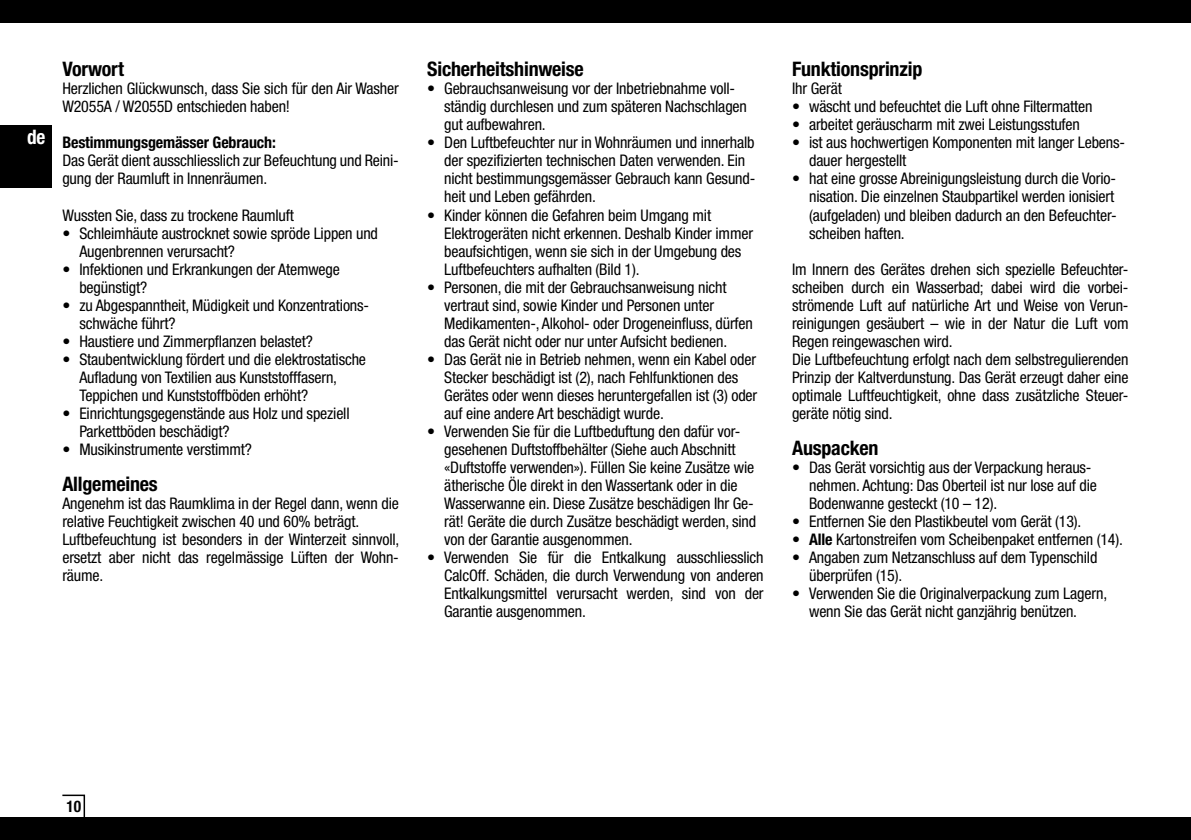
<style>
.page{position:relative;width:1191px;height:840px;background:#fff}
.page>*{position:absolute;margin:0;border:0;box-sizing:border-box;transform-origin:0 0}
.t1{font:700 condensed 20px "Helvetica Neue LTW1 G";letter-spacing:-.01em;color:#000}
.t2{font:700 condensed 20px "Helvetica Neue LTW1 G";color:#fff;scale:.96 1}
.t3{font:condensed 16px/18px "Helvetica Neue LTW1 G";letter-spacing:-.01em;color:#000}
.t4{font:700 condensed 16px "Helvetica Neue LTW1 G";letter-spacing:-.01em;color:#000}
.t5{font:700 condensed 16px "Helvetica Neue LTW1 G";letter-spacing:-.01em;color:#000;scale:.96 1}
.s1{font-weight:700}
</style>
<div class="page">
<div style="left:0;top:0;width:1191px;height:23px;background:#000"></div>
<div style="left:0;top:816px;width:1191px;height:23px;background:#000"></div>
<svg style="left:61px;top:794px;width:25px;height:23px"></svg>
<div style="left:0;top:125px;width:51px;height:62px;background:#000"></div>
<p class="t2" style="left:27px;top:125px;width:21px">de</p>
<p class="t1" style="left:62px;top:57px;width:63px">Vorwort</p>
<p class="t3" style="left:62px;top:80px;width:338px">Herzlichen Glückwunsch, dass Sie sich für den Air Washer<br>W2055A / W2055D entschieden haben!</p>
<p class="t4" style="left:62px;top:133px;width:215px">Bestimmungsgemässer Gebrauch:</p>
<p class="t3" style="left:62px;top:152px;width:338px">Das Gerät dient ausschliesslich zur Befeuchtung und Reini&shy;gung der Raumluft in Innenräumen.</p>
<p class="t3" style="left:62px;top:206px;width:233px">Wussten Sie, dass zu trockene Raumluft</p>
<p class="t3" style="left:79px;top:224px;width:300px;text-indent:-17px">• Schleimhäute austrocknet sowie spröde Lippen und<br>Augenbrennen verursacht?</p>
<p class="t3" style="left:79px;top:260px;width:262px;text-indent:-17px">• Infektionen und Erkrankungen der Atemwege begünstigt?</p>
<p class="t3" style="left:79px;top:296px;width:291px;text-indent:-17px">• zu Abgespanntheit, Müdigkeit und Konzentrations&shy;schwäche führt?</p>
<p class="t3" style="left:62px;top:332px;width:252px">• Haustiere und Zimmerpflanzen belastet?</p>
<p class="t3" style="left:79px;top:350px;width:288px;text-indent:-17px">• Staubentwicklung fördert und die elektrostatische<br>Aufladung von Textilien aus Kunststofffasern,<br>Teppichen und Kunststoffböden erhöht?</p>
<p class="t3" style="left:79px;top:404px;width:272px;text-indent:-17px">• Einrichtungsgegenstände aus Holz und speziell<br>Parkettböden beschädigt?</p>
<p class="t3" style="left:62px;top:440px;width:191px">• Musikinstrumente verstimmt?</p>
<p class="t1" style="left:62px;top:471px;width:97px">Allgemeines</p>
<p class="t3" style="left:62px;top:494px;width:338px">Angenehm ist das Raumklima in der Regel dann, wenn die relative Feuchtigkeit zwischen 40 und 60% beträgt.<br>Luftbefeuchtung ist besonders in der Winterzeit sinnvoll, ersetzt aber nicht das regelmässige Lüften der Wohn&shy;räume.</p>
<p class="t1" style="left:427px;top:57px;width:158px">Sicherheitshinweise</p>
<p class="t3" style="left:444px;top:80px;width:304px;text-indent:-17px">• Gebrauchsanweisung vor der Inbetriebnahme voll&shy;ständig durchlesen und zum späteren Nachschlagen gut aufbewahren.</p>
<p class="t3" style="left:444px;top:134px;width:313px;text-indent:-17px">• Den Luftbefeuchter nur in Wohnräumen und innerhalb der spezifizierten technischen Daten verwenden. Ein nicht bestimmungsgemässer Gebrauch kann Gesund&shy;heit und Leben gefährden.</p>
<p class="t3" style="left:444px;top:206px;width:310px;text-indent:-17px">• Kinder können die Gefahren beim Umgang mit Elektrogeräten nicht erkennen. Deshalb Kinder immer beaufsichtigen, wenn sie sich in der Umgebung des Luftbefeuchters aufhalten (Bild 1).</p>
<p class="t3" style="left:444px;top:278px;width:310px;text-indent:-17px">• Personen, die mit der Gebrauchsanweisung nicht vertraut sind, sowie Kinder und Personen unter Medikamenten-, Alkohol- oder Drogeneinfluss, dürfen das Gerät nicht oder nur unter Aufsicht bedienen.</p>
<p class="t3" style="left:444px;top:350px;width:314px;text-indent:-17px">• Das Gerät nie in Betrieb nehmen, wenn ein Kabel oder Stecker beschädigt ist (2), nach Fehlfunktionen des Gerätes oder wenn dieses heruntergefallen ist (3) oder auf eine andere Art beschädigt wurde.</p>
<p class="t3" style="left:444px;top:422px;width:313px;text-indent:-17px">• Verwenden Sie für die Luftbeduftung den dafür vor&shy;gesehenen Duftstoffbehälter (Siehe auch Abschnitt «Duftstoffe verwenden»). Füllen Sie keine Zusätze wie ätherische Öle direkt in den Wassertank oder in die Wasserwanne ein. Diese Zusätze beschädigen Ihr Ge&shy;rät! Geräte die durch Zusätze beschädigt werden, sind von der Garantie ausgenommen.</p>
<p class="t3" style="left:444px;top:548px;width:321px;text-align:justify;text-indent:-17px">• Verwenden Sie für die Entkalkung ausschliesslich CalcOff. Schäden, die durch Verwendung von anderen Entkalkungsmittel verursacht werden, sind von der Garantie ausgenommen.</p>
<p class="t1" style="left:792px;top:57px;width:132px">Funktionsprinzip</p>
<p class="t3" style="left:792px;top:80px;width:51px">Ihr Gerät</p>
<p class="t3" style="left:792px;top:98px;width:302px">• wäscht und befeuchtet die Luft ohne Filtermatten</p>
<p class="t3" style="left:792px;top:116px;width:289px">• arbeitet geräuscharm mit zwei Leistungsstufen</p>
<p class="t3" style="left:809px;top:134px;width:316px;text-indent:-17px">• ist aus hochwertigen Komponenten mit langer Lebens&shy;dauer hergestellt</p>
<p class="t3" style="left:809px;top:170px;width:309px;text-indent:-17px">• hat eine grosse Abreinigungsleistung durch die Vorio&shy;nisation. Die einzelnen Staubpartikel werden ionisiert (aufgeladen) und bleiben dadurch an den Befeuchter&shy;scheiben haften.</p>
<p class="t3" style="left:792px;top:260px;width:338px">Im Innern des Gerätes drehen sich spezielle Befeuchter&shy;scheiben durch ein Wasserbad; dabei wird die vorbei&shy;strömende Luft auf natürliche Art und Weise von Verun&shy;reinigungen gesäubert – wie in der Natur die Luft vom Regen reingewaschen wird.<br>Die Luftbefeuchtung erfolgt nach dem selbstregulierenden Prinzip der Kaltverdunstung. Das Gerät erzeugt daher eine optimale Luftfeuchtigkeit, ohne dass zusätzliche Steuer&shy;geräte nötig sind.</p>
<p class="t1" style="left:792px;top:435px;width:88px">Auspacken</p>
<p class="t3" style="left:809px;top:458px;width:289px;text-indent:-17px">• Das Gerät vorsichtig aus der Verpackung heraus&shy;nehmen. Achtung: Das Oberteil ist nur lose auf die<br>Bodenwanne gesteckt (10 – 12).</p>
<p class="t3" style="left:792px;top:512px;width:291px">• Entfernen Sie den Plastikbeutel vom Gerät (13).</p>
<p class="t3" style="left:792px;top:530px;width:332px">• <span class="s1">Alle</span> Kartonstreifen vom Scheibenpaket entfernen (14).</p>
<p class="t3" style="left:809px;top:548px;width:290px;text-indent:-17px">• Angaben zum Netzanschluss auf dem Typenschild überprüfen (15).</p>
<p class="t3" style="left:809px;top:584px;width:299px;text-indent:-17px">• Verwenden Sie die Originalverpackung zum Lagern, wenn Sie das Gerät nicht ganzjährig benützen.</p>
<p class="t5" style="left:66px;top:795px;width:17px">10</p>
</div>
